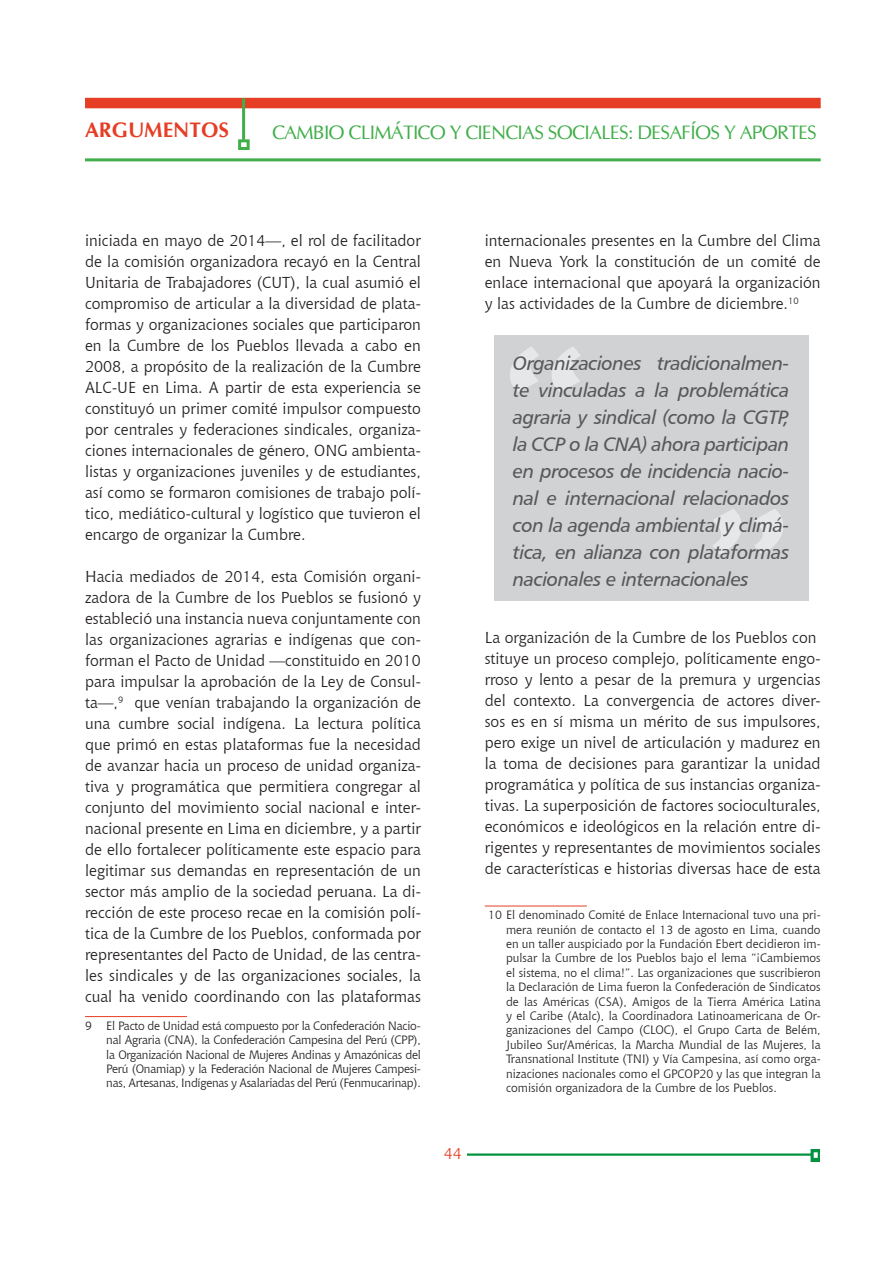
<style>
.page{position:relative;width:893px;height:1263px;background:#fff}
.page>*{position:absolute;margin:0;border:0;box-sizing:border-box;transform-origin:0 0}
.Pies{font:229.95px "Chianti BT";color:#e6e7e9}
.pies2{font:229.95px "Chianti BT";color:#e6e7e9}
.t1{font:700 21px "CG Omega";color:#e53e25}
.Sacada{font:19.5px/27px "Humanist 777 BT Italic B";letter-spacing:-.02em;color:#57585a;text-align:justify}
.Texto_art{font:19.5px "CG Omega";letter-spacing:-.04em;color:#40ae49}
.Texto_art-2{font:15.75px/21px "Chianti BT";color:#231f20;text-align:justify}
.t2{font:15.75px "Chianti BT";color:#e53e25}
.Pies-2{font:12px/14.4px "Chianti BT";letter-spacing:-.02em;color:#231f20;text-align:justify}
</style>
<div class="page">
<img style="left:467px;top:1150px;width:353px;height:12px">
<div style="left:85px;top:98px;width:736px;height:10px;background:#e53e25"></div>
<hr style="left:242px;top:98px;width:3px;height:42px;background:#40ae49">
<div style="left:238px;top:139px;width:12px;height:11px;border:3px solid #40ae49"></div>
<hr style="left:85px;top:158px;width:736px;height:3px;background:#40ae49">
<hr style="left:85px;top:1016px;width:102px;height:1px;background:#e53e25">
<div style="left:494px;top:335px;width:314px;height:266px;background:#d1d2d4"></div>
<svg style="left:510px;top:346px;width:71px;height:46px"></svg>
<svg style="left:713px;top:509px;width:70px;height:45px"></svg>
<hr style="left:485px;top:906px;width:102px;height:1px;background:#e53e25">
<h2 class="t1" style="left:85px;top:117px;width:146px">ARGUMENTOS</h2>
<p class="Texto_art" style="left:272px;top:121px;width:546px">CAMBIO CLIMÁTICO Y CIENCIAS SOCIALES: DESAFÍOS Y APORTES</p>
<p class="Texto_art-2" style="left:85px;top:229px;width:337px">iniciada en mayo de 2014—, el rol de facilitador de la comisión organizadora recayó en la Central Unitaria de Trabajadores (CUT), la cual asumió el compromiso de articular a la diversidad de plata&shy;formas y organizaciones sociales que participaron en la Cumbre de los Pueblos llevada a cabo en 2008, a propósito de la realización de la Cumbre ALC-UE en Lima. A partir de esta experiencia se constituyó un primer comité impulsor compuesto por centrales y federaciones sindicales, organiza&shy;ciones internacionales de género, ONG ambienta&shy;listas y organizaciones juveniles y de estudiantes, así como se formaron comisiones de trabajo polí&shy;tico, mediático-cultural y logístico que tuvieron el encargo de organizar la Cumbre.</p>
<p class="Texto_art-2" style="left:85px;top:565px;width:337px">Hacia mediados de 2014, esta Comisión organi&shy;zadora de la Cumbre de los Pueblos se fusionó y estableció una instancia nueva conjuntamente con las organizaciones agrarias e indígenas que con&shy;forman el Pacto de Unidad —constituido en 2010 para impulsar la aprobación de la Ley de Consul&shy;ta—,<sup>9</sup> que venían trabajando la organización de una cumbre social indígena. La lectura política que primó en estas plataformas fue la necesidad de avanzar hacia un proceso de unidad organiza&shy;tiva y programática que permitiera congregar al conjunto del movimiento social nacional e inter&shy;nacional presente en Lima en diciembre, y a partir de ello fortalecer políticamente este espacio para legitimar sus demandas en representación de un sector más amplio de la sociedad peruana. La di&shy;rección de este proceso recae en la comisión polí&shy;tica de la Cumbre de los Pueblos, conformada por representantes del Pacto de Unidad, de las centra&shy;les sindicales y de las organizaciones sociales, la cual ha venido coordinando con las plataformas</p>
<p class="Pies-2" style="left:106px;top:1018px;width:316px;text-indent:-21px">9 El Pacto de Unidad está compuesto por la Confederación Nacio&shy;nal Agraria (CNA), la Confederación Campesina del Perú (CPP), la Organización Nacional de Mujeres Andinas y Amazónicas del Perú (Onamiap) y la Federación Nacional de Mujeres Campesi&shy;nas, Artesanas, Indígenas y Asalariadas del Perú (Fenmucarinap).</p>
<p class="t2" style="left:444px;top:1142px;width:20px">44</p>
<p class="Texto_art-2" style="left:485px;top:229px;width:337px">internacionales presentes en la Cumbre del Clima en Nueva York la constitución de un comité de enlace internacional que apoyará la organización y las actividades de la Cumbre de diciembre.<sup>10</sup></p>
<p class="Pies" style="left:489px;top:277px;width:111px">“</p>
<p class="Sacada" style="left:513px;top:349px;width:278px">Organizaciones tradicionalmen&shy;te vinculadas a la problemática agraria y sindical (como la CGTP, la CCP o la CNA) ahora participan en procesos de incidencia nacio&shy;nal e internacional relacionados con la agenda ambiental y climá&shy;tica, en alianza con plataformas nacionales e internacionales</p>
<p class="pies2" style="left:694px;top:439px;width:111px">”</p>
<p class="Texto_art-2" style="left:485px;top:627px;width:333px">La organización de la Cumbre de los Pueblos con</p>
<p class="Texto_art-2" style="left:485px;top:648px;width:337px">stituye un proceso complejo, políticamente engo&shy;rroso y lento a pesar de la premura y urgencias del contexto. La convergencia de actores diver&shy;sos es en sí misma un mérito de sus impulsores, pero exige un nivel de articulación y madurez en la toma de decisiones para garantizar la unidad programática y política de sus instancias organiza&shy;tivas. La superposición de factores socioculturales, económicos e ideológicos en la relación entre di&shy;rigentes y representantes de movimientos sociales de características e historias diversas hace de esta</p>
<p class="Pies-2" style="left:506px;top:907px;width:316px;text-indent:-18px">10 El denominado Comité de Enlace Internacional tuvo una pri&shy;mera reunión de contacto el 13 de agosto en Lima, cuando en un taller auspiciado por la Fundación Ebert decidieron im&shy;pulsar la Cumbre de los Pueblos bajo el lema “¡Cambiemos el sistema, no el clima!”. Las organizaciones que suscribieron la Declaración de Lima fueron la Confederación de Sindicatos de las Américas (CSA), Amigos de la Tierra América Latina y el Caribe (Atalc), la Coordinadora Latinoamericana de Or&shy;ganizaciones del Campo (CLOC), el Grupo Carta de Belém, Jubileo Sur/Américas, la Marcha Mundial de las Mujeres, la Transnational Institute (TNI) y Vía Campesina, así como orga&shy;nizaciones nacionales como el GPCOP20 y las que integran la comisión organizadora de la Cumbre de los Pueblos.</p>
</div>
